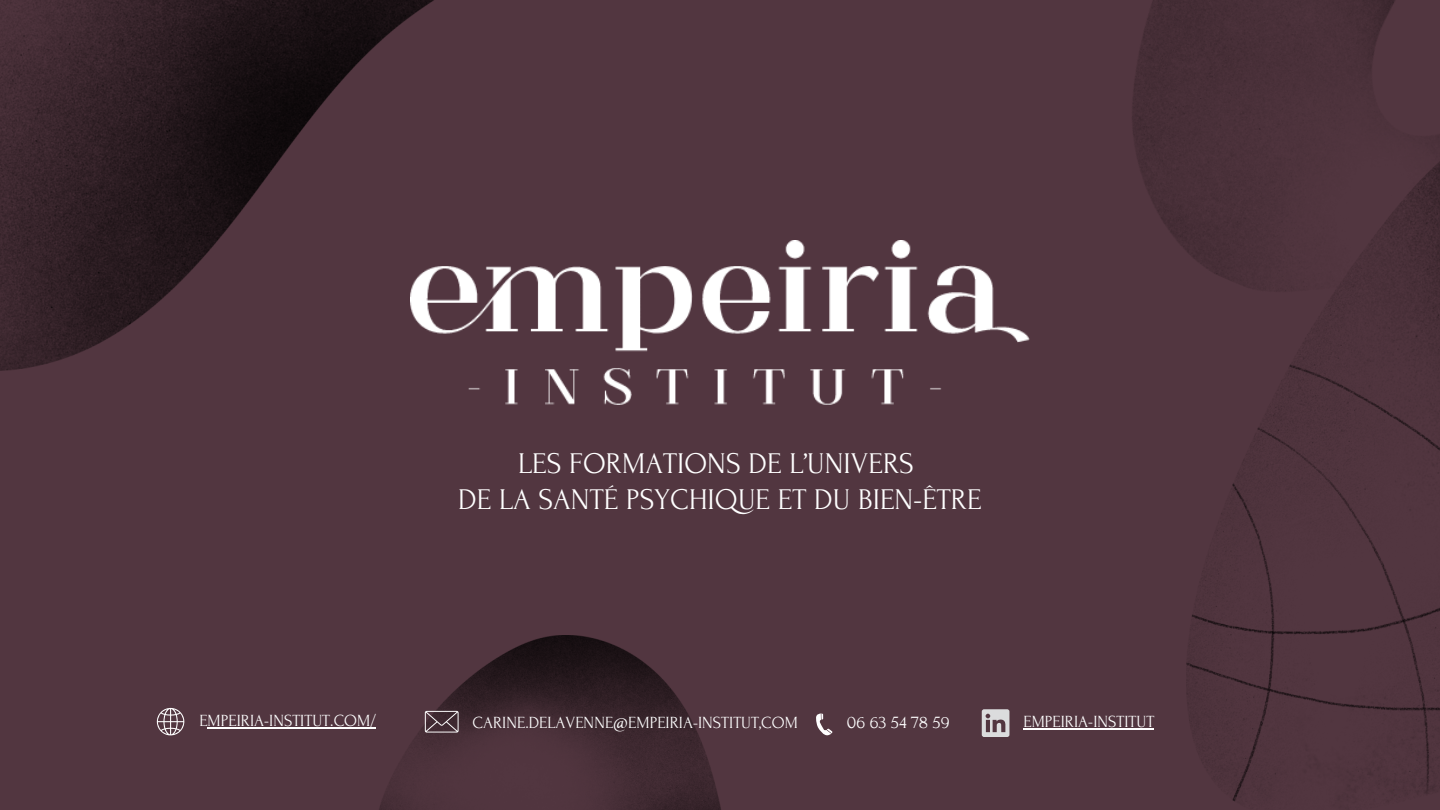
<style>
.page{position:relative;width:1440px;height:810px;background:#523640}
.page>*{position:absolute;margin:0;border:0;box-sizing:border-box;transform-origin:0 0}
.t1{font:30px/36px "Forum";color:#fff;text-align:center}
.t2{font:18px "Forum";color:#fff}
.t3{font:17px "Forum";color:#fff}
</style>
<div class="page">
<img style="left:0;top:0;width:434px;height:370px">
<img style="left:1186px;top:463px;width:254px;height:338px">
<img style="left:379px;top:636px;width:342px;height:174px">
<img style="left:411px;top:241px;width:618px;height:164px">
<img style="left:1132px;top:0;width:308px;height:463px">
<svg style="left:425px;top:711px;width:34px;height:22px"></svg>
<svg style="left:816px;top:713px;width:16px;height:23px"></svg>
<svg style="left:982px;top:709px;width:27px;height:28px"></svg>
<hr style="left:1023px;top:728px;width:131px;height:2px;background:#fff">
<svg style="left:156px;top:707px;width:29px;height:29px"></svg>
<hr style="left:208px;top:727px;width:168px;height:2px;background:#fff">
<h1 class="t1" style="left:458px;top:446px;width:525px">LES FORMATIONS DE L’UNIVERS<br>DE LA SANTÉ PSYCHIQUE ET DU BIEN-ÊTRE</h1>
<p class="t3" style="left:199px;top:711px;width:178px">EMPEIRIA-INSTITUT.COM/</p>
<p class="t3" style="left:473px;top:713px;width:327px">CARINE.DELAVENNE@EMPEIRIA-INSTITUT,COM</p>
<p class="t2" style="left:847px;top:713px;width:104px">06 63 54 78 59</p>
<p class="t3" style="left:1023px;top:712px;width:132px">EMPEIRIA-INSTITUT</p>
</div>
